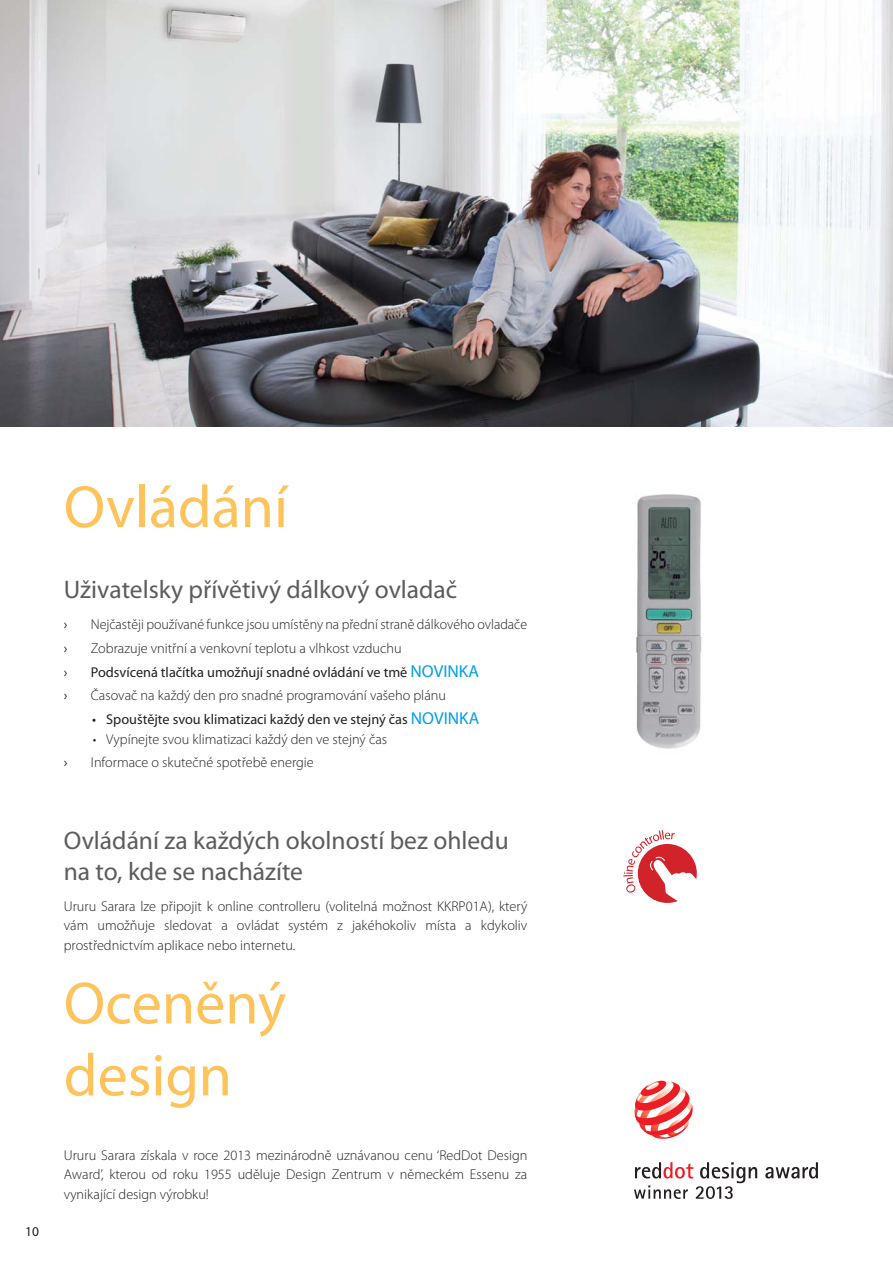
<style>
.page{position:relative;width:893px;height:1263px;background:#fff}
.page>*{position:absolute;margin:0;border:0;box-sizing:border-box;transform-origin:0 0}
.t1{font:60px/72px "Myriad Pro";color:#fec35a}
.t2{font:25.5px/30.6px "Myriad Pro";color:#5b5c5e}
.t3{font:300 14.25px/19.5px "Myriad Pro";color:#231f20;text-align:justify}
.t4{font:14.25px "Myriad Pro";color:#231f20}
.t5{font:13.5px "Myriad Pro";color:#231f20}
.s1{font-size:17.25px;color:#00a0e4}
</style>
<div class="page">
<svg style="left:765px;top:1162px;width:53px;height:16px"></svg>
<svg style="left:634px;top:1162px;width:123px;height:37px"></svg>
<svg style="left:634px;top:1081px;width:59px;height:58px"></svg>
<img style="left:0;top:0;width:893px;height:426px">
<img style="left:636px;top:494px;width:66px;height:255px">
<svg style="left:623px;top:830px;width:74px;height:73px"></svg>
<p class="t5" style="left:25px;top:1226px;width:15px">10</p>
<h1 class="t1" style="left:64px;top:477px;width:226px">Ovládání</h1>
<h2 class="t2" style="left:64px;top:577px;width:395px">Uživatelsky přívětivý dálkový ovladač</h2>
<p class="t4" style="left:64px;top:619px;width:5px">›</p>
<p class="t3" style="left:91px;top:616px;width:438px">Nejčastěji používané funkce jsou umístěny na přední straně dálkového ovladače</p>
<p class="t4" style="left:64px;top:643px;width:5px">›</p>
<p class="t3" style="left:91px;top:640px;width:312px">Zobrazuje vnitřní a venkovní teplotu a vlhkost vzduchu</p>
<p class="t4" style="left:64px;top:666px;width:5px">›</p>
<p class="t4" style="left:91px;top:666px;width:390px">Podsvícená tlačítka umožňují snadné ovládání ve tmě <span class="s1">NOVINKA</span></p>
<p class="t4" style="left:64px;top:690px;width:5px">›</p>
<p class="t3" style="left:91px;top:687px;width:357px">Časovač na každý den pro snadné programování vašeho plánu</p>
<p class="t4" style="left:92px;top:714px;width:389px">• Spouštějte svou klimatizaci každý den ve stejný čas <span class="s1">NOVINKA</span></p>
<p class="t3" style="left:93px;top:730px;width:296px">• Vypínejte svou klimatizaci každý den ve stejný čas</p>
<p class="t4" style="left:64px;top:757px;width:5px">›</p>
<p class="t3" style="left:91px;top:754px;width:224px">Informace o skutečné spotřebě energie</p>
<h2 class="t2" style="left:64px;top:828px;width:446px">Ovládání za každých okolností bez ohledu na to, kde se nacházíte</h2>
<p class="t3" style="left:64px;top:897px;width:465px">Ururu Sarara lze připojit k online controlleru (volitelná možnost KKRP01A), který vám umožňuje sledovat a ovládat systém z jakéhokoliv místa a kdykoliv prostřednictvím aplikace nebo internetu.</p>
<h1 class="t1" style="left:64px;top:973px;width:224px">Oceněný design</h1>
<p class="t3" style="left:64px;top:1147px;width:465px">Ururu Sarara získala v roce 2013 mezinárodně uznávanou cenu ‘RedDot Design Award’, kterou od roku 1955 uděluje Design Zentrum v německém Essenu za vynikající design výrobku!</p>
</div>
